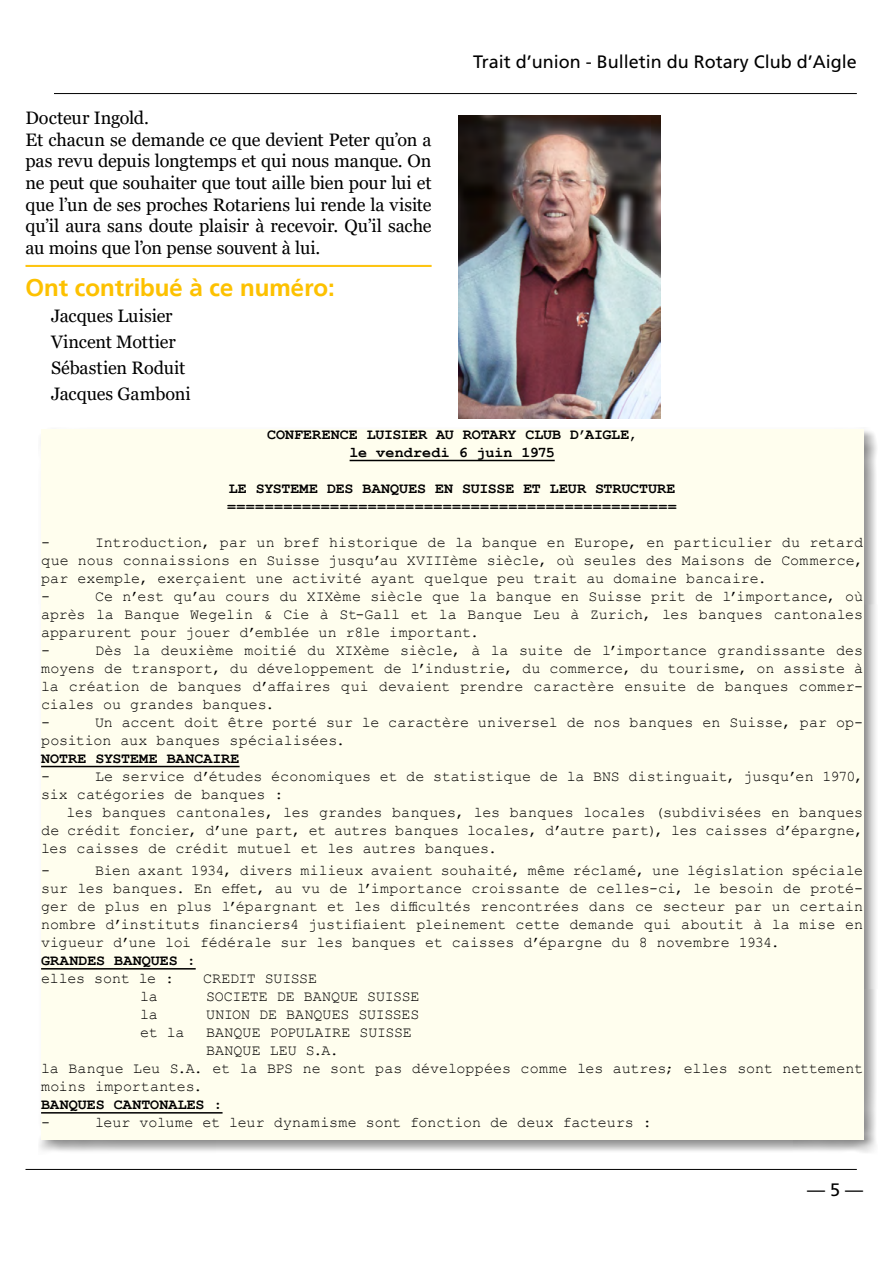
<style>
.page{position:relative;width:893px;height:1263px;background:#fff}
.page>*{position:absolute;margin:0;border:0;box-sizing:border-box;transform-origin:0 0}
.t1{font:700 24px "Frutiger Linotype";color:#fdc100}
.t2{font:18px/21.6px "Georgia";letter-spacing:-.01em;color:#000}
.t3{font:18px "Frutiger LT Std";color:#000}
.t4{font:15px/18px "Courier New";color:#000}
.t5{font:700 15px/18px "Courier New";color:#000;text-align:center}
.t6{font:15px "Courier New";letter-spacing:-.02em;color:#000}
</style>
<div class="page">
<hr style="left:54px;top:93px;width:803px;height:1px;background:#000">
<hr style="left:26px;top:1169px;width:831px;height:1px;background:#000">
<div style="left:38px;top:427px;width:840px;height:727px;background:#000;opacity:.45"></div>
<div style="left:41px;top:429px;width:822px;height:711px;background:#fffeee"></div>
<hr style="left:350px;top:460px;width:205px;height:1px;background:#000">
<hr style="left:41px;top:766px;width:199px;height:1px;background:#000">
<hr style="left:41px;top:968px;width:155px;height:1px;background:#000">
<hr style="left:41px;top:1112px;width:182px;height:1px;background:#000">
<hr style="left:26px;top:265px;width:406px;height:1px;background:#fdc100">
<hr style="left:26px;top:266px;width:406px;height:1px;background:#fdc100">
<img style="left:459px;top:116px;width:201px;height:302px">
<p class="t2" style="left:26px;top:108px;width:408px">Docteur Ingold.<br>Et chacun se demande ce que devient Peter qu’on a pas revu depuis longtemps et qui nous manque. On ne peut que souhaiter que tout aille bien pour lui et que l’un de ses proches Rotariens lui rende la visite qu’il aura sans doute plaisir à recevoir. Qu’il sache au moins que l’on pense souvent à lui.</p>
<h1 class="t1" style="left:26px;top:273px;width:311px">Ont contribué à ce numéro:</h1>
<p class="t2" style="left:51px;top:303px;width:141px;line-height:25.8px">Jacques Luisier<br>Vincent Mottier<br>Sébastien Roduit<br>Jacques Gamboni</p>
<p class="t3" style="left:473px;top:51px;width:385px">Trait d’union - Bulletin du Rotary Club d’Aigle</p>
<p class="t5" style="left:267px;top:425px;width:371px">CONFERENCE LUISIER AU ROTARY CLUB D’AIGLE, le vendredi 6 juin 1975</p>
<p class="t5" style="left:227px;top:479px;width:451px;text-align:left">LE SYSTEME DES BANQUES EN SUISSE ET LEUR STRUCTURE ================================================</p>
<p class="t4" style="left:41px;top:533px;width:824px;text-indent:54px">Introduction, par un bref historique de la banque en Europe, en particulier du retard que nous connaissions en Suisse jusqu’au XVIIIème siècle, où seules des Maisons de Commerce, par exemple, exerçaient une activité ayant quelque peu trait au domaine bancaire.<br>-</p>
<p class="t4" style="left:41px;top:533px;width:10px">-</p>
<p class="t4" style="left:41px;top:587px;width:824px;text-indent:54px">Ce n’est qu’au cours du XIXème siècle que la banque en Suisse prit de l’importance, où après la Banque Wegelin &amp; Cie à St-Gall et la Banque Leu à Zurich, les banques cantonales apparurent pour jouer d’emblée un r8le important.<br>-</p>
<p class="t4" style="left:41px;top:641px;width:824px;text-indent:54px">Dès la deuxième moitié du XIXème siècle, à la suite de l’importance grandissante des moyens de transport, du développement de l’industrie, du commerce, du tourisme, on assiste à la création de banques d’affaires qui devaient prendre caractère ensuite de banques commer&shy;ciales ou grandes banques.<br>-</p>
<p class="t4" style="left:41px;top:713px;width:824px;text-indent:54px">Un accent doit être porté sur le caractère universel de nos banques en Suisse, par op&shy;position aux banques spécialisées.</p>
<p class="t5" style="left:41px;top:749px;width:200px">NOTRE SYSTEME BANCAIRE</p>
<p class="t4" style="left:41px;top:767px;width:10px">-</p>
<p class="t4" style="left:41px;top:767px;width:824px;text-indent:54px">Le service d’études économiques et de statistique de la BNS distinguait, jusqu’en 1970, six catégories de banques :</p>
<p class="t4" style="left:41px;top:803px;width:824px;text-align:justify;text-indent:26px">les banques cantonales, les grandes banques, les banques locales (subdivisées en banques de crédit foncier, d’une part, et autres banques locales, d’autre part), les caisses d’épargne, les caisses de crédit mutuel et les autres banques.</p>
<p class="t4" style="left:41px;top:861px;width:10px">-</p>
<p class="t4" style="left:41px;top:861px;width:824px;text-align:justify;text-indent:54px">Bien axant 1934, divers milieux avaient souhaité, même réclamé, une législation spéciale sur les banques. En effet, au vu de l’importance croissante de celles-ci, le besoin de proté&shy;ger de plus en plus l’épargnant et les difficultés rencontrées dans ce secteur par un certain nombre d’instituts financiers4 justifiaient pleinement cette demande qui aboutit à la mise en vigueur d’une loi fédérale sur les banques et caisses d’épargne du 8 novembre 1934.</p>
<p class="t5" style="left:41px;top:951px;width:156px">GRANDES BANQUES :</p>
<p class="t4" style="left:41px;top:969px;width:135px">elles sont le :</p>
<p class="t6" style="left:203px;top:969px;width:115px">CREDIT SUISSE</p>
<p class="t4" style="left:140px;top:987px;width:19px">la</p>
<p class="t4" style="left:206px;top:987px;width:215px">SOCIETE DE BANQUE SUISSE</p>
<p class="t4" style="left:140px;top:1005px;width:19px">la</p>
<p class="t4" style="left:206px;top:1005px;width:215px">UNION DE BANQUES SUISSES</p>
<p class="t4" style="left:140px;top:1023px;width:46px">et la</p>
<p class="t4" style="left:206px;top:1023px;width:207px">BANQUE POPULAIRE SUISSE</p>
<p class="t4" style="left:206px;top:1041px;width:134px">BANQUE LEU S.A.</p>
<p class="t4" style="left:41px;top:1059px;width:823px">la Banque Leu S.A. et la BPS ne sont pas développées comme les autres; elles sont nettement</p>
<p class="t4" style="left:41px;top:1077px;width:163px">moins importantes.</p>
<p class="t5" style="left:41px;top:1095px;width:183px">BANQUES CANTONALES :</p>
<p class="t4" style="left:41px;top:1113px;width:10px">-</p>
<p class="t4" style="left:95px;top:1113px;width:558px">leur volume et leur dynamisme sont fonction de deux facteurs :</p>
<p class="t3" style="left:807px;top:1179px;width:58px">— 5 —</p>
</div>
